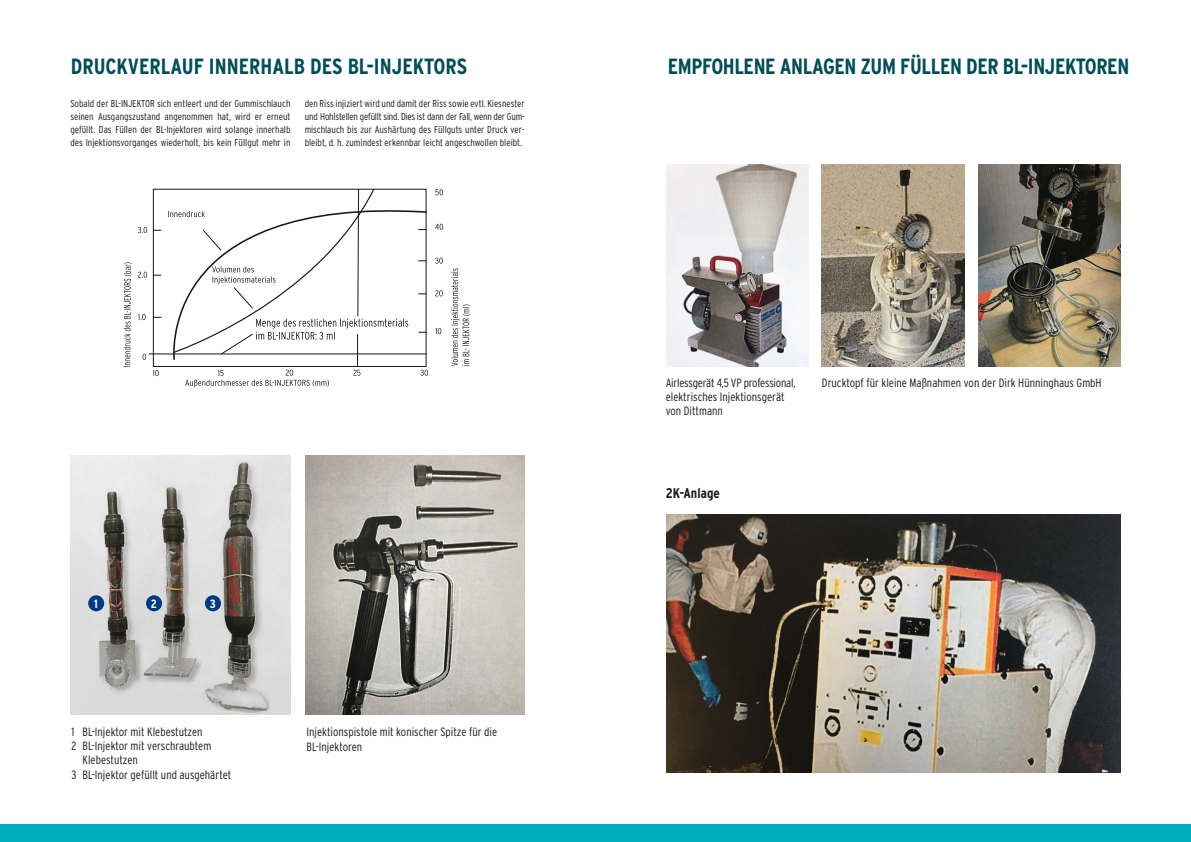
<style>
.page{position:relative;width:1191px;height:842px;background:#fff}
.page>*{position:absolute;margin:0;border:0;box-sizing:border-box;transform-origin:0 0}
.t1{font:700 condensed 22px "Interstate";letter-spacing:-.02em;color:#004d58}
.t2{font:700 condensed 22px "Interstate";color:#004d58}
.t3{font:700 condensed 14px "Interstate";color:#1a171c}
.t4{font:300 condensed 12px/14px "Interstate";color:#1a171c}
.t5{font:700 condensed 12px "Interstate";color:#fff}
.t6{font:300 condensed 10px/13px "Interstate";color:#1a171c;text-align:justify}
</style>
<div class="page">
<img style="left:666px;top:165px;width:142px;height:201px">
<img style="left:822px;top:165px;width:142px;height:201px">
<img style="left:666px;top:515px;width:454px;height:257px">
<img style="left:978px;top:165px;width:142px;height:201px">
<hr style="left:149px;top:354px;width:277px;height:1px;background:#1a171c">
<svg style="left:138px;top:314px;width:8px;height:6px"></svg>
<svg style="left:138px;top:272px;width:9px;height:6px"></svg>
<svg style="left:435px;top:189px;width:8px;height:6px"></svg>
<svg style="left:143px;top:354px;width:3px;height:6px"></svg>
<svg style="left:435px;top:224px;width:8px;height:6px"></svg>
<svg style="left:435px;top:258px;width:8px;height:6px"></svg>
<svg style="left:435px;top:290px;width:8px;height:6px"></svg>
<svg style="left:435px;top:328px;width:6px;height:6px"></svg>
<svg style="left:138px;top:227px;width:9px;height:6px"></svg>
<svg style="left:155px;top:195px;width:272px;height:166px"></svg>
<hr style="left:357px;top:334px;width:1px;height:33px;background:#1a171c">
<svg style="left:153px;top:370px;width:6px;height:6px"></svg>
<svg style="left:185px;top:370px;width:144px;height:17px"></svg>
<svg style="left:353px;top:370px;width:7px;height:6px"></svg>
<svg style="left:420px;top:370px;width:8px;height:6px"></svg>
<svg style="left:124px;top:262px;width:8px;height:105px"></svg>
<svg style="left:451px;top:268px;width:19px;height:98px"></svg>
<svg style="left:168px;top:188px;width:240px;height:167px"></svg>
<img style="left:71px;top:455px;width:220px;height:259px">
<div style="left:88px;top:595px;width:16px;height:16px;background:#003882;border-radius:50%"></div>
<div style="left:146px;top:595px;width:16px;height:16px;background:#003882;border-radius:50%"></div>
<div style="left:205px;top:595px;width:16px;height:16px;background:#003882;border-radius:50%"></div>
<img style="left:305px;top:455px;width:220px;height:259px">
<div style="left:0;top:825px;width:1191px;height:17px;background:#00adbf"></div>
<h1 class="t2" style="left:71px;top:54px;width:398px">DRUCKVERLAUF INNERHALB DES BL-INJEKTORS</h1>
<p class="t6" style="left:70px;top:97px;width:222px">Sobald der BL-INJEKTOR sich entleert und der Gummischlauch seinen Ausgangszustand angenommen hat, wird er erneut gefüllt. Das Füllen der BL-Injektoren wird solange innerhalb des Injektionsvorganges wiederholt, bis kein Füllgut mehr in</p>
<p class="t6" style="left:305px;top:97px;width:222px">den Riss injiziert wird und damit der Riss sowie evtl. Kiesnester und Hohlstellen gefüllt sind. Dies ist dann der Fall, wenn der Gum&shy;mischlauch bis zur Aushärtung des Füllguts unter Druck ver&shy;bleibt, d. h. zumindest erkennbar leicht angeschwollen bleibt.</p>
<p class="t5" style="left:94px;top:597px;width:5px">1</p>
<p class="t5" style="left:151px;top:597px;width:8px">2</p>
<p class="t5" style="left:210px;top:597px;width:8px">3</p>
<p class="t4" style="left:72px;top:725px;width:132px">1 BL-Injektor mit Klebestutzen</p>
<p class="t4" style="left:72px;top:739px;width:141px">2 BL-Injektor mit verschraubtem</p>
<p class="t4" style="left:83px;top:753px;width:57px">Klebestutzen</p>
<p class="t4" style="left:72px;top:768px;width:161px">3 BL-Injektor gefüllt und ausgehärtet</p>
<p class="t4" style="left:306px;top:724px;width:192px;line-height:15px">Injektionspistole mit konischer Spitze für die<br>BL-Injektoren</p>
<h1 class="t1" style="left:668px;top:54px;width:463px">EMPFOHLENE ANLAGEN ZUM FÜLLEN DER BL-INJEKTOREN</h1>
<p class="t4" style="left:665px;top:375px;width:131px">Airlessgerät 4,5 VP professional, elektrisches Injektionsgerät von Dittmann</p>
<p class="t4" style="left:822px;top:375px;width:281px">Drucktopf für kleine Maßnahmen von der Dirk Hünninghaus GmbH</p>
<h2 class="t3" style="left:665px;top:485px;width:56px">2K-Anlage</h2>
</div>
